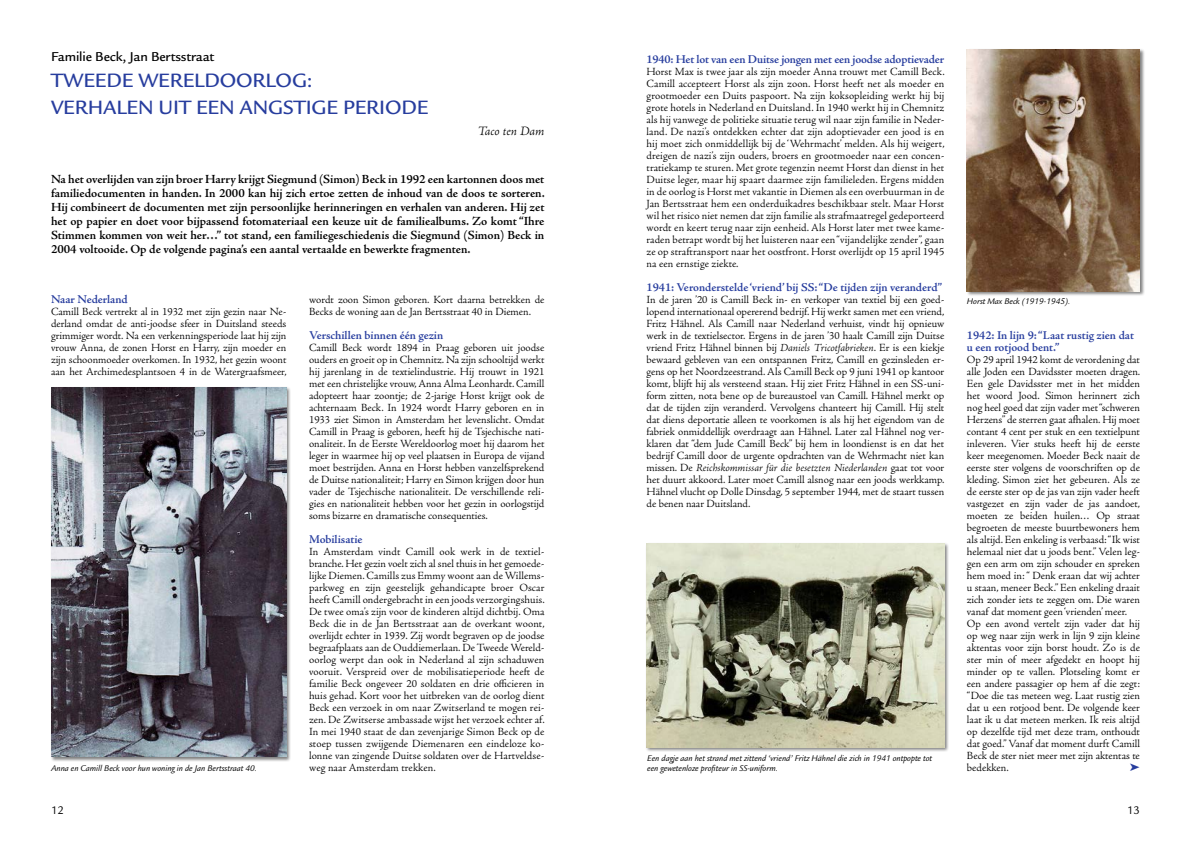
<style>
.page{position:relative;width:1191px;height:842px;background:#fff}
.page>*{position:absolute;margin:0;border:0;box-sizing:border-box;transform-origin:0 0}
.t1{font:500 21px/27px "Legacy Sans Std";letter-spacing:-.005em;color:#273d9e}
.t2{font:500 14px "Legacy Sans Std";letter-spacing:-.01em;color:#000}
.t3{font:italic 300 13px "Adobe Jenson Pro";letter-spacing:-.005em;color:#000}
.t4{font:600 12.5px/14px "Adobe Jenson Pro";letter-spacing:-.005em;color:#000;text-align:justify}
.t5{font:600 12px/12px "Adobe Jenson Pro";letter-spacing:-.005em;color:#273d9e}
.t6{font:12px "Legacy Sans Std";color:#000}
.t7{font:300 11px/12px "Adobe Jenson Pro";color:#000}
.t8{font:italic 9px/10px "Legacy Sans Std";color:#000}
.s1{font-style:italic}
</style>
<div class="page">
<div style="left:50px;top:386px;width:241px;height:376px;background:#000;opacity:.5"></div>
<img style="left:51px;top:387px;width:235px;height:370px">
<div style="left:965px;top:48px;width:180px;height:248px;background:#000;opacity:.5"></div>
<img style="left:967px;top:49px;width:173px;height:242px">
<div style="left:645px;top:542px;width:304px;height:210px;background:#000;opacity:.5"></div>
<img style="left:646px;top:543px;width:298px;height:204px">
<p class="t2" style="left:51px;top:48px;width:165px">Familie Beck, Jan Bertsstraat</p>
<h1 class="t1" style="left:51px;top:67px;width:379px">TWEEDE WERELDOORLOG:<br>VERHALEN UIT EEN ANGSTIGE PERIODE</h1>
<p class="t3" style="left:478px;top:124px;width:68px">Taco ten Dam</p>
<p class="t4" style="left:51px;top:172px;width:495px">Na het overlijden van zijn broer Harry krijgt Siegmund (Simon) Beck in 1992 een kartonnen doos met familiedocumenten in handen. In 2000 kan hij zich ertoe zetten de inhoud van de doos te sorteren.<br>Hij combineert de documenten met zijn persoonlijke herinneringen en verhalen van anderen. Hij zet het op papier en doet voor bijpassend fotomateriaal een keuze uit de familiealbums. Zo komt “Ihre Stimmen kommen von weit her…” tot stand, een familiegeschiedenis die Siegmund (Simon) Beck in 2004 voltooide. Op de volgende pagina’s een aantal vertaalde en bewerkte fragmenten.</p>
<p class="t5" style="left:51px;top:293px;width:78px">Naar Nederland</p>
<p class="t7" style="left:51px;top:306px;width:237px;text-align:justify">Camill Beck vertrekt al in 1932 met zijn gezin naar Ne&shy;derland omdat de anti-joodse sfeer in Duitsland steeds grimmiger wordt. Na een verkenningsperiode laat hij zijn vrouw Anna, de zonen Horst en Harry, zijn moeder en zijn schoonmoeder overkomen. In 1932, het gezin woont aan het Archimedesplantsoen 4 in de Watergraafsmeer,</p>
<p class="t8" style="left:51px;top:763px;width:207px">Anna en Camill Beck voor hun woning in de Jan Bertsstraat 40.</p>
<p class="t7" style="left:309px;top:294px;width:237px">wordt zoon Simon geboren. Kort daarna betrekken de<br>Becks de woning aan de Jan Bertsstraat 40 in Diemen.</p>
<p class="t5" style="left:309px;top:329px;width:136px">Verschillen binnen één gezin</p>
<p class="t7" style="left:309px;top:342px;width:237px;text-align:justify">Camill Beck wordt 1894 in Praag geboren uit joodse ouders en groeit op in Chemnitz. Na zijn schooltijd werkt hij jarenlang in de textielindustrie. Hij trouwt in 1921 met een christelijke vrouw, Anna Alma Leonhardt. Camill adopteert haar zoontje; de 2-jarige Horst krijgt ook de achternaam Beck. In 1924 wordt Harry geboren en in 1933 ziet Simon in Amsterdam het levenslicht. Omdat Camill in Praag is geboren, heeft hij de Tsjechische nati&shy;onaliteit. In de Eerste Wereldoorlog moet hij daarom het leger in waarmee hij op veel plaatsen in Europa de vijand moet bestrijden. Anna en Horst hebben vanzelfsprekend de Duitse nationaliteit; Harry en Simon krijgen door hun vader de Tsjechische nationaliteit. De verschillende reli&shy;gies en nationaliteit hebben voor het gezin in oorlogstijd soms bizarre en dramatische consequenties.</p>
<p class="t5" style="left:309px;top:533px;width:55px">Mobilisatie</p>
<p class="t7" style="left:309px;top:546px;width:237px">In Amsterdam vindt Camill ook werk in de textiel&shy;branche. Het gezin voelt zich al snel thuis in het gemoede&shy;lijke Diemen. Camills zus Emmy woont aan de Willems&shy;parkweg en zijn geestelijk gehandicapte broer Oscar heeft Camill ondergebracht in een joods verzorgingshuis.<br>De twee oma’s zijn voor de kinderen altijd dichtbij. Oma Beck die in de Jan Bertsstraat aan de overkant woont, overlijdt echter in 1939. Zij wordt begraven op de joodse begraafplaats aan de Ouddiemerlaan. De Tweede Wereld&shy;oorlog werpt dan ook in Nederland al zijn schaduwen vooruit. Verspreid over de mobilisatieperiode heeft de familie Beck ongeveer 20 soldaten en drie officieren in huis gehad. Kort voor het uitbreken van de oorlog dient Beck een verzoek in om naar Zwitserland te mogen rei&shy;zen. De Zwitserse ambassade wijst het verzoek echter af.<br>In mei 1940 staat de dan zevenjarige Simon Beck op de stoep tussen zwijgende Diemenaren een eindeloze ko&shy;lonne van zingende Duitse soldaten over de Hartveldse&shy;weg naar Amsterdam trekken.</p>
<p class="t5" style="left:646px;top:53px;width:299px">1940: Het lot van een Duitse jongen met een joodse adoptievader</p>
<p class="t7" style="left:646px;top:66px;width:300px;text-align:justify">Horst Max is twee jaar als zijn moeder Anna trouwt met Camill Beck.<br>Camill accepteert Horst als zijn zoon. Horst heeft net als moeder en grootmoeder een Duits paspoort. Na zijn koksopleiding werkt hij bij grote hotels in Nederland en Duitsland. In 1940 werkt hij in Chemnitz als hij vanwege de politieke situatie terug wil naar zijn familie in Neder&shy;land. De nazi’s ontdekken echter dat zijn adoptievader een jood is en hij moet zich onmiddellijk bij de ‘Wehrmacht’ melden. Als hij weigert, dreigen de nazi’s zijn ouders, broers en grootmoeder naar een concen&shy;tratiekamp te sturen. Met grote tegenzin neemt Horst dan dienst in het Duitse leger, maar hij spaart daarmee zijn familieleden. Ergens midden in de oorlog is Horst met vakantie in Diemen als een overbuurman in de Jan Bertsstraat hem een onderduikadres beschikbaar stelt. Maar Horst wil het risico niet nemen dat zijn familie als strafmaatregel gedeporteerd wordt en keert terug naar zijn eenheid. Als Horst later met twee kame&shy;raden betrapt wordt bij het luisteren naar een “vijandelijke zender”, gaan ze op straftransport naar het oostfront. Horst overlijdt op 15 april 1945 na een ernstige ziekte.</p>
<p class="t5" style="left:646px;top:281px;width:297px">1941: Veronderstelde ‘vriend’ bij SS: “De tijden zijn veranderd”</p>
<p class="t7" style="left:646px;top:294px;width:299px">In de jaren ’20 is Camill Beck in- en verkoper van textiel bij een goed&shy;lopend internationaal opererend bedrijf. Hij werkt samen met een vriend, Fritz Hähnel. Als Camill naar Nederland verhuist, vindt hij opnieuw werk in de textielsector. Ergens in de jaren ’30 haalt Camill zijn Duitse vriend Fritz Hähnel binnen bij <span class="s1">Daniels Tricotfabrieken</span>. Er is een kiekje bewaard gebleven van een ontspannen Fritz, Camill en gezinsleden er&shy;gens op het Noordzeestrand. Als Camill Beck op 9 juni 1941 op kantoor komt, blijft hij als versteend staan. Hij ziet Fritz Hähnel in een SS-uni&shy;form zitten, nota bene op de bureaustoel van Camill. Hähnel merkt op dat de tijden zijn veranderd. Vervolgens chanteert hij Camill. Hij stelt dat diens deportatie alleen te voorkomen is als hij het eigendom van de fabriek onmiddellijk overdraagt aan Hähnel. Later zal Hähnel nog ver&shy;klaren dat “dem Jude Camill Beck” bij hem in loondienst is en dat het bedrijf Camill door de urgente opdrachten van de Wehrmacht niet kan missen. De <span class="s1">Reichskommissar für die besetzten Niederlanden</span> gaat tot voor het duurt akkoord. Later moet Camill alsnog naar een joods werkkamp.<br>Hähnel vlucht op Dolle Dinsdag, 5 september 1944, met de staart tussen de benen naar Duitsland.</p>
<p class="t8" style="left:647px;top:753px;width:286px">Een dagje aan het strand met zittend ‘vriend’ Fritz Hähnel die zich in 1941 ontpopte tot een gewetenloze profiteur in SS-uniform.</p>
<p class="t8" style="left:967px;top:297px;width:105px">Horst Max Beck (1919-1945).</p>
<p class="t5" style="left:967px;top:329px;width:168px">1942: In lijn 9: “Laat rustig zien dat u een rotjood bent.”</p>
<p class="t7" style="left:967px;top:354px;width:175px">Op 29 april 1942 komt de verordening dat alle Joden een Davidsster moeten dragen.<br>Een gele Davidsster met in het midden het woord Jood. Simon herinnert zich nog heel goed dat zijn vader met “schweren Herzens” de sterren gaat afhalen. Hij moet contant 4 cent per stuk en een textielpunt inleveren. Vier stuks heeft hij de eerste keer meegenomen. Moeder Beck naait de eerste ster volgens de voorschriften op de kleding. Simon ziet het gebeuren. Als ze de eerste ster op de jas van zijn vader heeft vastgezet en zijn vader de jas aandoet, moeten ze beiden huilen… Op straat begroeten de meeste buurtbewoners hem als altijd. Een enkeling is verbaasd: “Ik wist helemaal niet dat u joods bent.” Velen leg&shy;gen een arm om zijn schouder en spreken hem moed in: “ Denk eraan dat wij achter u staan, meneer Beck.” Een enkeling draait zich zonder iets te zeggen om. Die waren vanaf dat moment geen ‘vrienden’ meer.<br>Op een avond vertelt zijn vader dat hij op weg naar zijn werk in lijn 9 zijn kleine aktentas voor zijn borst houdt. Zo is de ster min of meer afgedekt en hoopt hij minder op te vallen. Plotseling komt er een andere passagier op hem af die zegt: “Doe die tas meteen weg. Laat rustig zien dat u een rotjood bent. De volgende keer laat ik u dat meteen merken. Ik reis altijd op dezelfde tijd met deze tram, onthoudt dat goed.” Vanaf dat moment durft Camill Beck de ster niet meer met zijn aktentas te bedekken.</p>
<p class="t6" style="left:51px;top:803px;width:14px">12</p>
<p class="t6" style="left:1127px;top:803px;width:14px">13</p>
</div>
